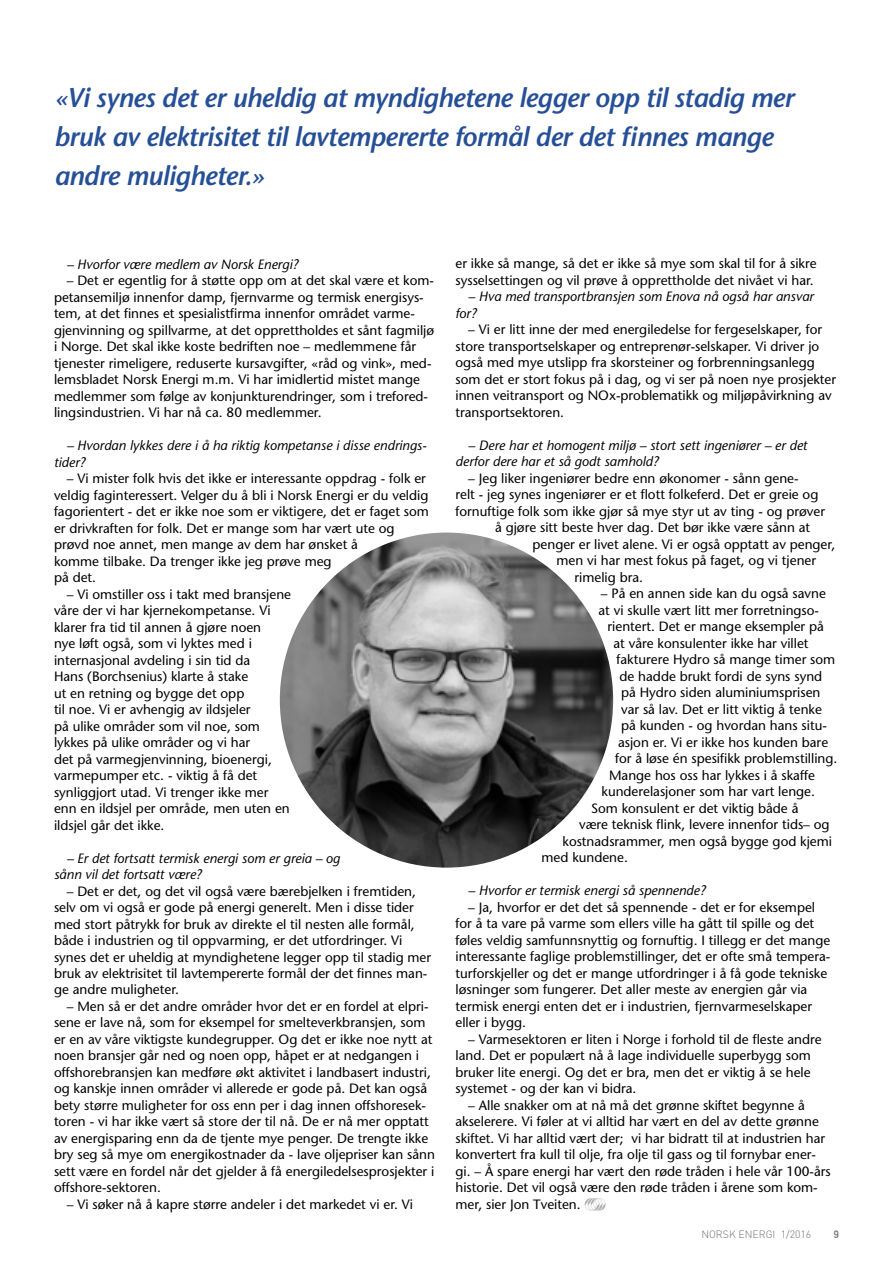
<style>
.page{position:relative;width:893px;height:1263px;background:#fff}
.page>*{position:absolute;margin:0;border:0;box-sizing:border-box;transform-origin:0 0}
.t1{font:italic 600 27px/39px "Stone Sans Std";letter-spacing:-.02em;color:#254f96}
.t2{font:500 13.5px/16.5px "Stone Sans Std";color:#000}
.t3{font:italic 500 13.5px/16.5px "Stone Sans Std";color:#000}
.t4{font:300 10.5px "DIN";color:#727171}
.t5{font:700 10.5px "DIN Alternate";color:#727171}
</style>
<div class="page">
<svg style="left:585px;top:1198px;width:20px;height:12px"></svg>
<img style="left:280px;top:533px;width:333px;height:335px">
<h1 class="t1" style="left:54px;top:78px;width:741px">«Vi synes det er uheldig at myndighetene legger opp til stadig mer bruk av elektrisitet til lavtempererte formål der det finnes mange andre muligheter.»</h1>
<p class="t3" style="left:67px;top:256px;width:233px">– Hvorfor være medlem av Norsk Energi?</p>
<p class="t2" style="left:54px;top:272px;width:382px;text-indent:13px">– Det er egentlig for å støtte opp om at det skal være et kom&shy;petansemiljø innenfor damp, fjernvarme og termisk energisys&shy;tem, at det finnes et spesialistfirma innenfor området varme&shy;gjenvinning og spillvarme, at det opprettholdes et sånt fagmiljø i Norge. Det skal ikke koste bedriften noe – medlemmene får tjenester rimeligere, reduserte kursavgifter, «råd og vink», med&shy;lemsbladet Norsk Energi m.m. Vi har imidlertid mistet mange medlemmer som følge av konjunkturendringer, som i trefored&shy;lingsindustrien. Vi har nå ca. 80 medlemmer.</p>
<p class="t3" style="left:54px;top:437px;width:374px;text-indent:13px">– Hvordan lykkes dere i å ha riktig kompetanse i disse endrings&shy;tider?</p>
<p class="t2" style="left:54px;top:470px;width:376px;text-indent:13px">– Vi mister folk hvis det ikke er interessante oppdrag - folk er veldig faginteressert. Velger du å bli i Norsk Energi er du veldig fagorientert - det er ikke noe som er viktigere, det er faget som er drivkraften for folk. Det er mange som har vært ute og prøvd noe annet, men mange av dem har ønsket å<br>komme tilbake. Da trenger ikke jeg prøve meg<br>på det.</p>
<p class="t2" style="left:54px;top:586px;width:239px;text-indent:13px">– Vi omstiller oss i takt med bransjene våre der vi har kjernekompetanse. Vi klarer fra tid til annen å gjøre noen<br>nye løft også, som vi lyktes med i internasjonal avdeling i sin tid da<br>Hans (Borchsenius) klarte å stake<br>ut en retning og bygge det opp<br>til noe. Vi er avhengig av ildsjeler<br>på ulike områder som vil noe, som lykkes på ulike områder og vi har<br>det på varmegjenvinning, bioenergi, varmepumper etc. - viktig å få det synliggjort utad. Vi trenger ikke mer enn en ildsjel per område, men uten en ildsjel går det ikke.</p>
<p class="t3" style="left:54px;top:849px;width:288px;text-indent:13px">– Er det fortsatt termisk energi som er greia – og sånn vil det fortsatt være?</p>
<p class="t2" style="left:54px;top:882px;width:379px;text-indent:13px">– Det er det, og det vil også være bærebjelken i fremtiden, selv om vi også er gode på energi generelt. Men i disse tider med stort påtrykk for bruk av direkte el til nesten alle formål, både i industrien og til oppvarming, er det utfordringer. Vi synes det er uheldig at myndighetene legger opp til stadig mer bruk av elektrisitet til lavtempererte formål der det finnes man&shy;ge andre muligheter.</p>
<p class="t2" style="left:54px;top:998px;width:382px;text-indent:13px">– Men så er det andre områder hvor det er en fordel at elpri&shy;sene er lave nå, som for eksempel for smelteverkbransjen, som er en av våre viktigste kundegrupper. Og det er ikke noe nytt at noen bransjer går ned og noen opp, håpet er at nedgangen i offshorebransjen kan medføre økt aktivitet i landbasert industri, og kanskje innen områder vi allerede er gode på. Det kan også bety større muligheter for oss enn per i dag innen offshoresek&shy;toren - vi har ikke vært så store der til nå. De er nå mer opptatt av energisparing enn da de tjente mye penger. De trengte ikke bry seg så mye om energikostnader da - lave oljepriser kan sånn sett være en fordel når det gjelder å få energiledelsesprosjekter i offshore-sektoren.</p>
<p class="t2" style="left:67px;top:1196px;width:348px">– Vi søker nå å kapre større andeler i det markedet vi er. Vi</p>
<p class="t2" style="left:455px;top:255px;width:363px">er ikke så mange, så det er ikke så mye som skal til for å sikre sysselsettingen og vil prøve å opprettholde det nivået vi har.</p>
<p class="t3" style="left:455px;top:288px;width:360px;text-indent:13px">– Hva med transportbransjen som Enova nå også har ansvar for?</p>
<p class="t2" style="left:455px;top:321px;width:382px;text-indent:13px">– Vi er litt inne der med energiledelse for fergeselskaper, for store transportselskaper og entreprenør-selskaper. Vi driver jo også med mye utslipp fra skorsteiner og forbrenningsanlegg som det er stort fokus på i dag, og vi ser på noen nye prosjekter innen veitransport og NOx-problematikk og miljøpåvirkning av transportsektoren.</p>
<p class="t3" style="left:455px;top:437px;width:353px;text-indent:13px">– Dere har et homogent miljø – stort sett ingeniører – er det derfor dere har et så godt samhold?</p>
<p class="t2" style="left:468px;top:470px;width:332px">– Jeg liker ingeniører bedre enn økonomer - sånn gene-</p>
<p class="t2" style="left:455px;top:486px;width:364px">relt - jeg synes ingeniører er et flott folkeferd. Det er greie og</p>
<p class="t2" style="left:455px;top:503px;width:371px">fornuftige folk som ikke gjør så mye styr ut av ting - og prøver</p>
<p class="t2" style="left:495px;top:519px;width:317px">å gjøre sitt beste hver dag. Det bør ikke være sånn at</p>
<p class="t2" style="left:533px;top:536px;width:304px">penger er livet alene. Vi er også opptatt av penger,</p>
<p class="t2" style="left:557px;top:552px;width:261px">men vi har mest fokus på faget, og vi tjener</p>
<p class="t2" style="left:575px;top:569px;width:70px">rimelig bra.</p>
<p class="t2" style="left:601px;top:585px;width:227px">– På en annen side kan du også savne</p>
<p class="t2" style="left:599px;top:602px;width:222px">at vi skulle vært litt mer forretningso-</p>
<p class="t2" style="left:608px;top:618px;width:218px">rientert. Det er mange eksempler på</p>
<p class="t2" style="left:614px;top:635px;width:196px">at våre konsulenter ikke har villet</p>
<p class="t2" style="left:617px;top:651px;width:220px">fakturere Hydro så mange timer som</p>
<p class="t2" style="left:620px;top:668px;width:204px">de hadde brukt fordi de syns synd</p>
<p class="t2" style="left:621px;top:684px;width:201px">på Hydro siden aluminiumsprisen</p>
<p class="t2" style="left:621px;top:701px;width:202px">var så lav. Det er litt viktig å tenke</p>
<p class="t2" style="left:621px;top:717px;width:207px">på kunden - og hvordan hans situ-</p>
<p class="t2" style="left:618px;top:734px;width:212px">asjon er. Vi er ikke hos kunden bare</p>
<p class="t2" style="left:615px;top:750px;width:224px">for å løse én spesifikk problemstilling.</p>
<p class="t2" style="left:609px;top:767px;width:207px">Mange hos oss har lykkes i å skaffe</p>
<p class="t2" style="left:602px;top:783px;width:215px">kunderelasjoner som har vart lenge.</p>
<p class="t2" style="left:591px;top:800px;width:209px">Som konsulent er det viktig både å</p>
<p class="t2" style="left:579px;top:816px;width:252px">være teknisk flink, levere innenfor tids– og</p>
<p class="t2" style="left:563px;top:833px;width:271px">kostnadsrammer, men også bygge god kjemi</p>
<p class="t2" style="left:542px;top:849px;width:88px">med kundene.</p>
<p class="t3" style="left:468px;top:882px;width:239px">– Hvorfor er termisk energi så spennende?</p>
<p class="t2" style="left:455px;top:899px;width:376px;text-indent:13px">– Ja, hvorfor er det det så spennende - det er for eksempel for å ta vare på varme som ellers ville ha gått til spille og det føles veldig samfunnsnyttig og fornuftig. I tillegg er det mange interessante faglige problemstillinger, det er ofte små tempera&shy;turforskjeller og det er mange utfordringer i å få gode tekniske løsninger som fungerer. Det aller meste av energien går via termisk energi enten det er i industrien, fjernvarmeselskaper eller i bygg.</p>
<p class="t2" style="left:455px;top:1031px;width:368px;text-indent:13px">– Varmesektoren er liten i Norge i forhold til de fleste andre land. Det er populært nå å lage individuelle superbygg som bruker lite energi. Og det er bra, men det er viktig å se hele systemet - og der kan vi bidra.</p>
<p class="t2" style="left:455px;top:1097px;width:377px;text-indent:13px">– Alle snakker om at nå må det grønne skiftet begynne å akselerere. Vi føler at vi alltid har vært en del av dette grønne skiftet. Vi har alltid vært der; vi har bidratt til at industrien har konvertert fra kull til olje, fra olje til gass og til fornybar ener&shy;gi. – Å spare energi har vært den røde tråden i hele vår 100-års historie. Det vil også være den røde tråden i årene som kom&shy;mer, sier Jon Tveiten.</p>
<p class="t4" style="left:701px;top:1227px;width:111px">NORSK ENERGI 1/2016</p>
<p class="t5" style="left:834px;top:1226px;width:7px">9</p>
</div>
